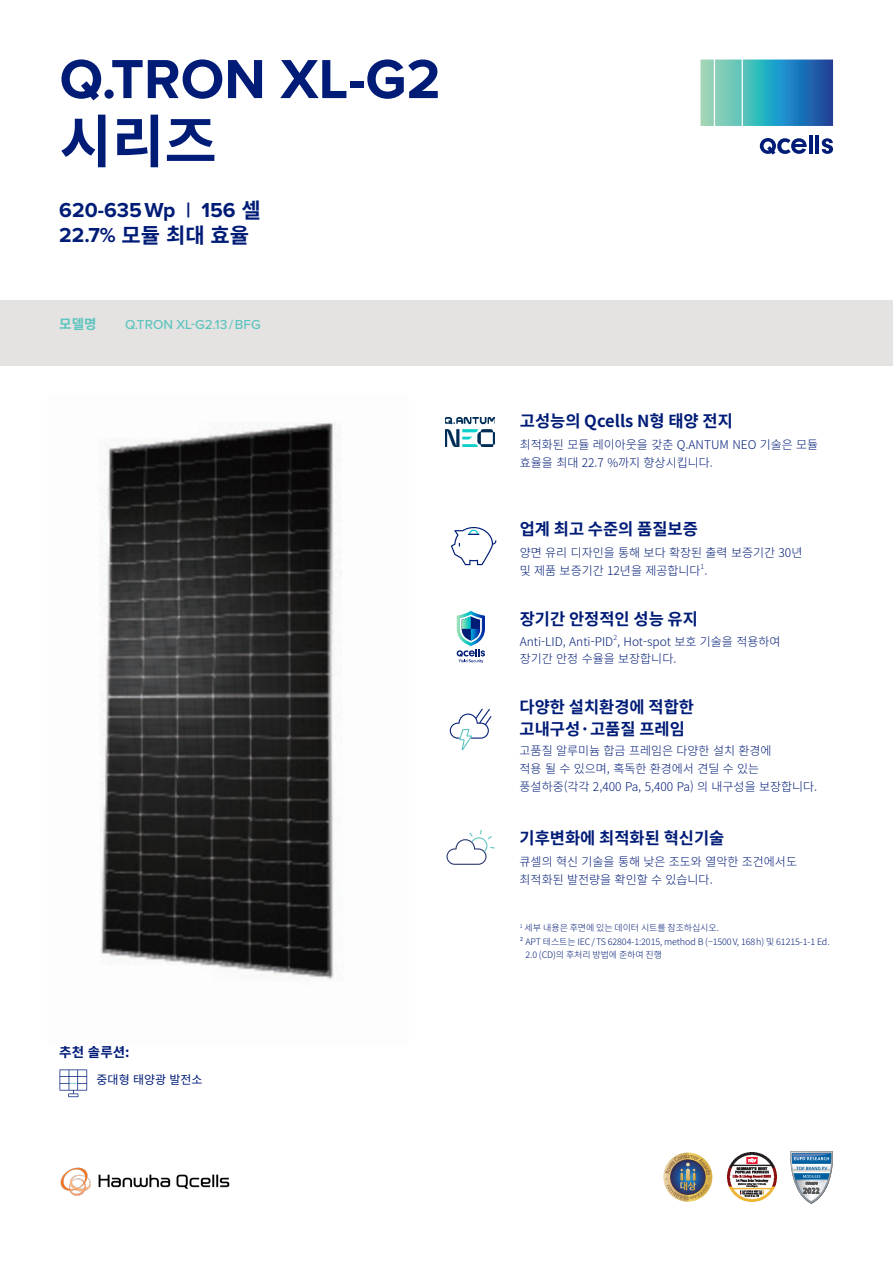
<style>
.page{position:relative;width:893px;height:1263px;background:#fff}
.page>*{position:absolute;margin:0;border:0;box-sizing:border-box;transform-origin:0 0}
.t1{font:700 57px "Proxima Nova";color:#001c77}
.t2{font:700 57px "Noto Sans CJ Kkr";color:#001c77}
.t3{font:700 21px "Proxima Nova";color:#001c77}
.t4{font:700 21px "Noto Sans CJ Kkr";color:#001c77}
.subhead_KR{font:700 16.5px/22.5px "Noto Sans CJ Kkr";color:#001c77}
.t5{font:500 13.5px "Proxima Nova";color:#5cc4bf}
.Solution_headline_EN{font:700 13.5px "Noto Sans KR";color:#001c77}
.t6{font:700 13.5px "Noto Sans CJ Kkr";color:#5cc4bf}
.body_KR{font:300 12px/18px "Noto Sans CJ Kkr";color:#001c77}
.Solution_text_EN{font:12px "Noto Sans CJ Kkr";color:#001c77}
.t7{font:300 9px/13.5px "Noto Sans CJ Kkr";letter-spacing:-.01em;color:#001c77}
.body_KR-2{font:300 7.05px "Noto Sans CJ Kkr";color:#001c77}
.s1{font-family:"Noto Sans CJ Kkr"}
.s2{font-family:"Proxima Nova"}
</style>
<div class="page">
<div style="left:0;top:300px;width:893px;height:66px;background:#e4e3e1"></div>
<hr style="left:809px;top:135px;width:4px;height:18px;background:#001c77">
<hr style="left:815px;top:135px;width:4px;height:18px;background:#001c77">
<svg style="left:822px;top:138px;width:11px;height:16px"></svg>
<svg style="left:760px;top:138px;width:47px;height:17px"></svg>
<svg style="left:700px;top:60px;width:133px;height:66px;background:#469fba"></svg>
<img style="left:727px;top:1152px;width:49px;height:50px">
<svg style="left:790px;top:1151px;width:43px;height:53px"></svg>
<img style="left:60px;top:1167px;width:170px;height:28px">
<svg style="left:60px;top:1069px;width:27px;height:28px"></svg>
<svg style="left:450px;top:709px;width:41px;height:41px"></svg>
<svg style="left:446px;top:830px;width:49px;height:35px"></svg>
<img style="left:446px;top:418px;width:49px;height:29px">
<svg style="left:451px;top:527px;width:45px;height:38px"></svg>
<svg style="left:457px;top:611px;width:28px;height:52px"></svg>
<img style="left:100px;top:422px;width:242px;height:557px">
<svg style="left:663px;top:1152px;width:49px;height:49px"></svg>
<h1 class="t1" style="left:60px;top:37px;width:383px">Q.TRON XL-G2</h1>
<h1 class="t2" style="left:60px;top:109px;width:159px">시리즈</h1>
<p class="t3" style="left:59px;top:194px;width:203px">620-635 Wp | 156 <span class="s1">셀</span></p>
<p class="t4" style="left:59px;top:223px;width:191px"><span class="s2">22.7%</span> 모듈 최대 효율</p>
<p class="t6" style="left:59px;top:317px;width:39px">모델명</p>
<p class="t5" style="left:125px;top:314px;width:137px">Q.TRON XL-G2.13 / BFG</p>
<p class="Solution_headline_EN" style="left:59px;top:1044px;width:72px">추천 솔루션:</p>
<p class="Solution_text_EN" style="left:97px;top:1072px;width:108px">중대형 태양광 발전소</p>
<p class="subhead_KR" style="left:520px;top:410px;width:215px">고성능의 Qcells N형 태양 전지</p>
<p class="body_KR" style="left:520px;top:435px;width:300px">최적화된 모듈 레이아웃을 갖춘 Q.ANTUM NEO 기술은 모듈 효율을 최대 22.7 %까지 향상시킵니다.</p>
<p class="subhead_KR" style="left:520px;top:518px;width:180px">업계 최고 수준의 품질보증</p>
<p class="body_KR" style="left:520px;top:543px;width:284px">양면 유리 디자인을 통해 보다 확장된 출력 보증기간 30년 및 제품 보증기간 12년을 제공합니다 .</p>
<p class="body_KR-2" style="left:701px;top:562px;width:5px">1</p>
<p class="subhead_KR" style="left:520px;top:608px;width:180px">장기간 안정적인 성능 유지</p>
<p class="body_KR-2" style="left:613px;top:634px;width:5px">2</p>
<p class="body_KR" style="left:520px;top:649px;width:158px">장기간 안정 수율을 보장합니다.</p>
<p class="body_KR" style="left:520px;top:633px;width:262px">Anti-LID, Anti-PID , Hot-spot 보호 기술을 적용하여</p>
<p class="subhead_KR" style="left:520px;top:696px;width:176px">다양한 설치환경에 적합한 고내구성·고품질 프레임</p>
<p class="body_KR" style="left:520px;top:742px;width:299px">고품질 알루미늄 합금 프레임은 다양한 설치 환경에<br>적용 될 수 있으며, 혹독한 환경에서 견딜 수 있는 풍설하중(각각 2,400 Pa, 5,400 Pa) 의 내구성을 보장합니다.</p>
<p class="subhead_KR" style="left:520px;top:827px;width:206px">기후변화에 최적화된 혁신기술</p>
<p class="body_KR" style="left:520px;top:853px;width:279px">큐셀의 혁신 기술을 통해 낮은 조도와 열악한 조건에서도 최적화된 발전량을 확인할 수 있습니다.</p>
<p class="t7" style="left:520px;top:921px;width:201px"><sup>1</sup> 세부 내용은 후면에 있는 데이터 시트를 참조하십시오.</p>
<p class="t7" style="left:525px;top:935px;width:306px;text-indent:-6px">² APT 테스트는 IEC/TS 62804-1:2015, method B (−1500V, 168h) 및 61215-1-1 Ed.<br>2.0 (CD)의 후처리 방법에 준하여 진행</p>
</div>
